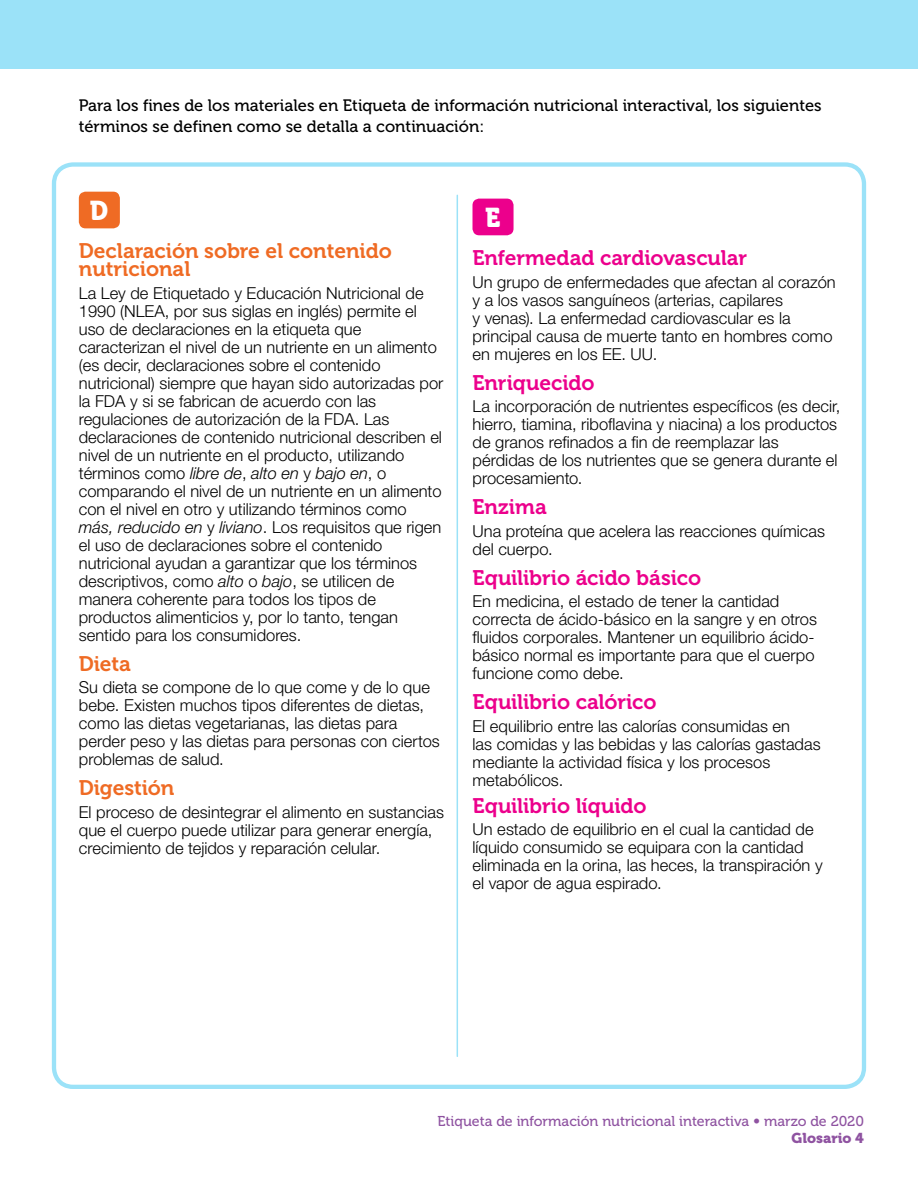
<style>
.page{position:relative;width:918px;height:1188px;background:#fff}
.page>*{position:absolute;margin:0;border:0;box-sizing:border-box;transform-origin:0 0}
.Subhead_White{font:27px "Museo 900";color:#fff;scale:.95 1}
.Glossary_Subhead{font:21px "Museo 700";letter-spacing:-.005em;color:#ec008c}
.Glossary_Subhead-2{font:21px/18px "Museo 700";color:#ef6b24}
.Glossary_Subhead_Ora{font:21px "Museo 700";letter-spacing:-.005em;color:#ec008c}
.Glossary_Subhead_Ora-2{font:21px "Museo 700";letter-spacing:-.005em;color:#ef6b24}
.Glossary_Body{font:300 16.5px/18px "Helvetica Neue LT Std";color:#000}
.t1{font:16.5px/21px "Museo 500";color:#000}
.t2{font:14.25px "Museo 500";color:#8f53a1}
.t3{font:14.25px "Museo 900";color:#8f53a1}
.s1{font-style:italic}
.s2{font-family:"Frutiger LT Std"}
</style>
<div class="page">
<hr style="left:457px;top:195px;width:1px;height:861px;background:#9be2f8">
<div style="left:52px;top:162px;width:814px;height:927px;border:4px solid #9be2f8;border-radius:19px"></div>
<div style="left:0;top:0;width:918px;height:69px;background:#9be2f8"></div>
<div style="left:79px;top:192px;width:41px;height:36px;background:#ef6b24;border-radius:7px"></div>
<div style="left:472px;top:199px;width:42px;height:36px;background:#ec008c;border-radius:7px"></div>
<p class="t1" style="left:79px;top:95px;width:744px">Para los fines de los materiales en Etiqueta de información nutricional interactival, los siguientes términos se definen como se detalla a continuación:</p>
<p class="Subhead_White" style="left:90px;top:195px;width:21px">D</p>
<p class="Glossary_Subhead-2" style="left:79px;top:242px;width:315px">Declaración sobre el contenido nutricional</p>
<p class="Glossary_Body" style="left:79px;top:284px;width:366px">La Ley de Etiquetado y Educación Nutricional de 1990 (NLEA, por sus siglas en inglés) permite el uso de declaraciones en la etiqueta que caracterizan el nivel de un nutriente en un alimento (es decir, declaraciones sobre el contenido nutricional) siempre que hayan sido autorizadas por la FDA y si se fabrican de acuerdo con las regulaciones de autorización de la FDA. Las declaraciones de contenido nutricional describen el nivel de un nutriente en el producto, utilizando términos como <span class="s1">libre de</span>, <span class="s1">alto en</span> y <span class="s1">bajo en</span>, o comparando el nivel de un nutriente en un alimento con el nivel en otro y utilizando términos como <span class="s1">más, reducido en</span> y <span class="s1">liviano</span>. Los requisitos que rigen el uso de declaraciones sobre el contenido nutricional ayudan a garantizar que los términos descriptivos, como <span class="s1">alto</span> o <span class="s1">bajo</span>, se utilicen de manera coherente para todos los tipos de productos alimenticios y, por lo tanto, tengan sentido para los consumidores.</p>
<p class="Glossary_Subhead_Ora-2" style="left:79px;top:652px;width:54px">Dieta</p>
<p class="Glossary_Body" style="left:79px;top:678px;width:362px">Su dieta se compone de lo que come y de lo que bebe. Existen muchos tipos diferentes de dietas, como las dietas vegetarianas, las dietas para perder peso y las dietas para personas con ciertos problemas de salud.</p>
<p class="Glossary_Subhead_Ora-2" style="left:79px;top:776px;width:97px">Digestión</p>
<p class="Glossary_Body" style="left:79px;top:803px;width:367px">El proceso de desintegrar el alimento en sustancias que el cuerpo puede utilizar para generar energía, crecimiento de tejidos y reparación celular.</p>
<p class="Subhead_White" style="left:485px;top:202px;width:18px">E</p>
<p class="Glossary_Subhead" style="left:472px;top:246px;width:276px">Enfermedad cardiovascular</p>
<p class="Glossary_Body" style="left:472px;top:273px;width:365px">Un grupo de enfermedades que afectan al corazón y a los vasos sanguíneos (arterias, capilares<br>y venas). La enfermedad cardiovascular es la principal causa de muerte tanto en hombres como en mujeres en los EE. UU.</p>
<p class="Glossary_Subhead" style="left:472px;top:371px;width:124px">Enriquecido</p>
<p class="Glossary_Body" style="left:472px;top:397px;width:369px">La incorporación de nutrientes específicos (es decir, hierro, tiamina, riboflavina y niacina) a los productos de granos refinados a fin de reemplazar las pérdidas de los nutrientes que se genera durante el procesamiento.</p>
<p class="Glossary_Subhead" style="left:472px;top:495px;width:76px">Enzima</p>
<p class="Glossary_Body" style="left:472px;top:522px;width:354px">Una proteína que acelera las reacciones químicas del cuerpo.</p>
<p class="Glossary_Subhead" style="left:472px;top:566px;width:230px">Equilibrio ácido básico</p>
<p class="Glossary_Body" style="left:472px;top:592px;width:346px">En medicina, el estado de tener la cantidad correcta de ácido-básico en la sangre y en otros fluidos corporales. Mantener un equilibrio ácido&shy;básico normal es importante para que el cuerpo funcione como debe.</p>
<p class="Glossary_Subhead" style="left:472px;top:690px;width:186px">Equilibrio calórico</p>
<p class="Glossary_Body" style="left:472px;top:717px;width:350px">El equilibrio entre las calorías consumidas en<br>las comidas y las bebidas y las calorías gastadas mediante la actividad física y los procesos metabólicos.</p>
<p class="Glossary_Subhead_Ora" style="left:472px;top:794px;width:176px">Equilibrio líquido</p>
<p class="Glossary_Body" style="left:472px;top:820px;width:352px">Un estado de equilibrio en el cual la cantidad de líquido consumido se equipara con la cantidad eliminada en la orina, las heces, la transpiración y el vapor de agua espirado.</p>
<p class="t2" style="left:437px;top:1114px;width:428px">Etiqueta de información nutricional interactiva <span class="s2">•</span> marzo de 2020</p>
<p class="t3" style="left:792px;top:1130px;width:74px">Glosario 4</p>
</div>
